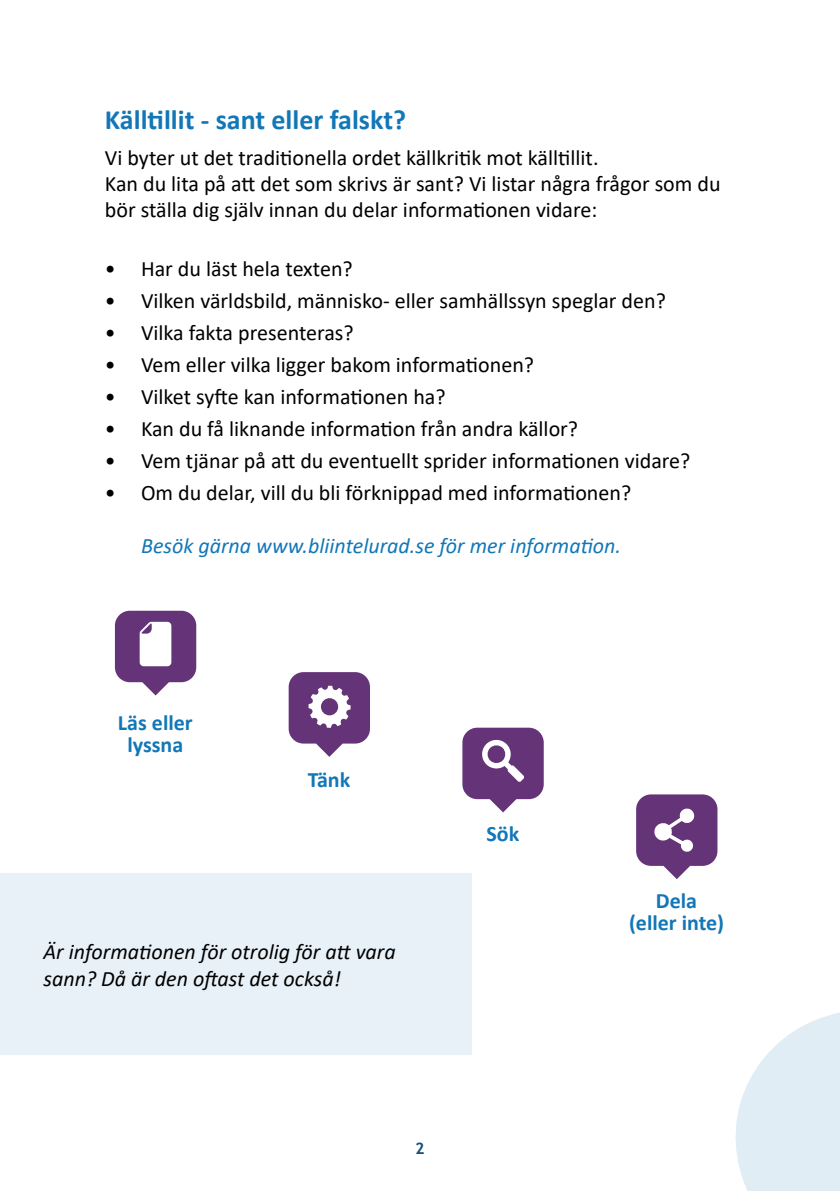
<style>
.page{position:relative;width:840px;height:1191px;background:#fff}
.page>*{position:absolute;margin:0;border:0;box-sizing:border-box;transform-origin:0 0}
.t1{font:700 28px "Calibri";color:#1277b7}
.t2{font:22px/26.4px "Calibri";color:#000001}
.t3{font:italic 22px/26.4px "Calibri";color:#000001}
.t4{font:italic 22px "Calibri";color:#1277b7}
.t5{font:700 22px/22px "Calibri";color:#1277b7;text-align:center}
.t6{font:700 16px "Trebuchet MS";color:#194f77}
</style>
<div class="page">
<svg style="left:636px;top:794px;width:81px;height:85px"></svg>
<svg style="left:115px;top:611px;width:81px;height:84px"></svg>
<svg style="left:462px;top:727px;width:81px;height:85px"></svg>
<svg style="left:288px;top:672px;width:82px;height:85px"></svg>
<svg style="left:735px;top:1013px;width:104px;height:178px;fill:#e1edf4"></svg>
<div style="left:0;top:873px;width:471px;height:181px;background:#e8f1f7"></div>
<p class="t1" style="left:105px;top:99px;width:302px">Källtillit - sant eller falskt?</p>
<p class="t2" style="left:105px;top:143px;width:616px">Vi byter ut det traditionella ordet källkritik mot källtillit.<br>Kan du lita på att det som skrivs är sant? Vi listar några frågor som du bör ställa dig själv innan du delar informationen vidare:</p>
<p class="t2" style="left:105px;top:255px;width:249px">• Har du läst hela texten?</p>
<p class="t2" style="left:105px;top:287px;width:562px">• Vilken världsbild, människo- eller samhällssyn speglar den?</p>
<p class="t2" style="left:105px;top:319px;width:250px">• Vilka fakta presenteras?</p>
<p class="t2" style="left:105px;top:351px;width:430px">• Vem eller vilka ligger bakom informationen?</p>
<p class="t2" style="left:105px;top:383px;width:342px">• Vilket syfte kan informationen ha?</p>
<p class="t2" style="left:105px;top:415px;width:474px">• Kan du få liknande information från andra källor?</p>
<p class="t2" style="left:105px;top:447px;width:586px">• Vem tjänar på att du eventuellt sprider informationen vidare?</p>
<p class="t2" style="left:105px;top:479px;width:527px">• Om du delar, vill du bli förknippad med informationen?</p>
<p class="t4" style="left:141px;top:530px;width:481px">Besök gärna www.bliintelurad.se för mer information.</p>
<p class="t5" style="left:118px;top:711px;width:76px">Läs eller</p>
<p class="t5" style="left:127px;top:733px;width:57px">lyssna</p>
<p class="t5" style="left:308px;top:768px;width:44px">Tänk</p>
<p class="t3" style="left:43px;top:938px;width:353px">Är informationen för otrolig för att vara sann? Då är den oftast det också!</p>
<p class="t6" style="left:415px;top:1138px;width:11px">2</p>
<p class="t5" style="left:486px;top:822px;width:34px">Sök</p>
<p class="t5" style="left:628px;top:889px;width:96px">Dela<br>(eller inte)</p>
</div>
